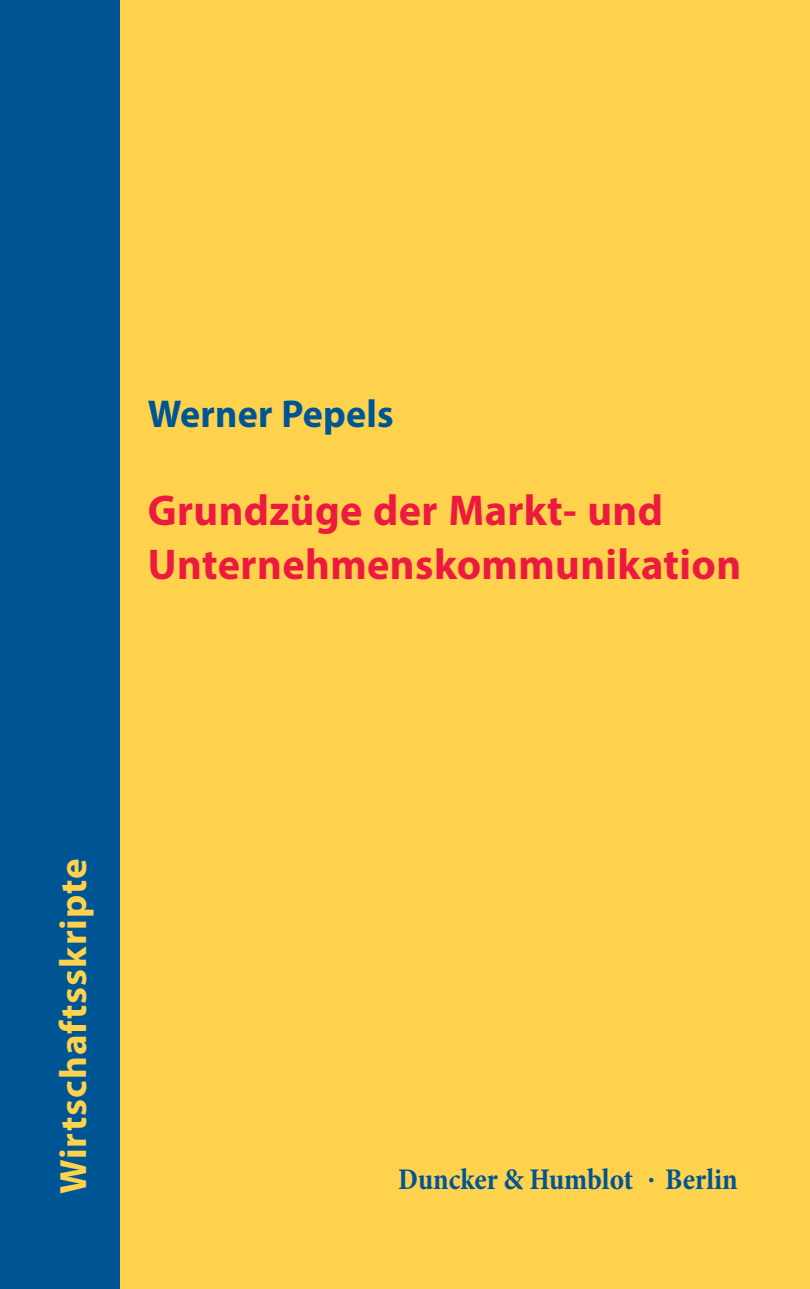
<style>
.page{position:relative;width:810px;height:1289px;background:#fff}
.page>*{position:absolute;margin:0;border:0;box-sizing:border-box;transform-origin:0 0}
.t1{font:700 43.2px/54px "Myriad Pro";letter-spacing:.01em;color:#ed1a40}
.t2{font:700 38.93px "Myriad Pro";letter-spacing:.005em;color:#005595}
.t3{font:700 38.02px "Myriad Pro";letter-spacing:.025em;color:#fed24c}
.t4{font:700 condensed 30.38px "Minion Pro";color:#005595}
.s1{font-size:17.32px}
</style>
<div class="page">
<div style="left:120px;top:0;width:690px;height:1288px;background:#fed24c"></div>
<div style="left:0;top:0;width:120px;height:1288px;background:#005595"></div>
<div style="left:139px;top:332px;width:641px;height:312px;background:#fed24c"></div>
<div style="left:131px;top:324px;width:658px;height:329px;border:17px solid #fed24c"></div>
<p class="t2" style="left:148px;top:389px;width:247px">Werner Pepels</p>
<p class="t1" style="left:148px;top:481px;width:595px">Grundzüge der Markt- und<br>Unternehmenskommunikation</p>
<p class="t3" style="left:49px;top:1193px;width:337px;rotate:-90deg">Wirtschaftsskripte</p>
<p class="t4" style="left:398px;top:1157px;width:341px">Duncker &amp; Humblot <span class="s1">•</span> Berlin</p>
</div>
